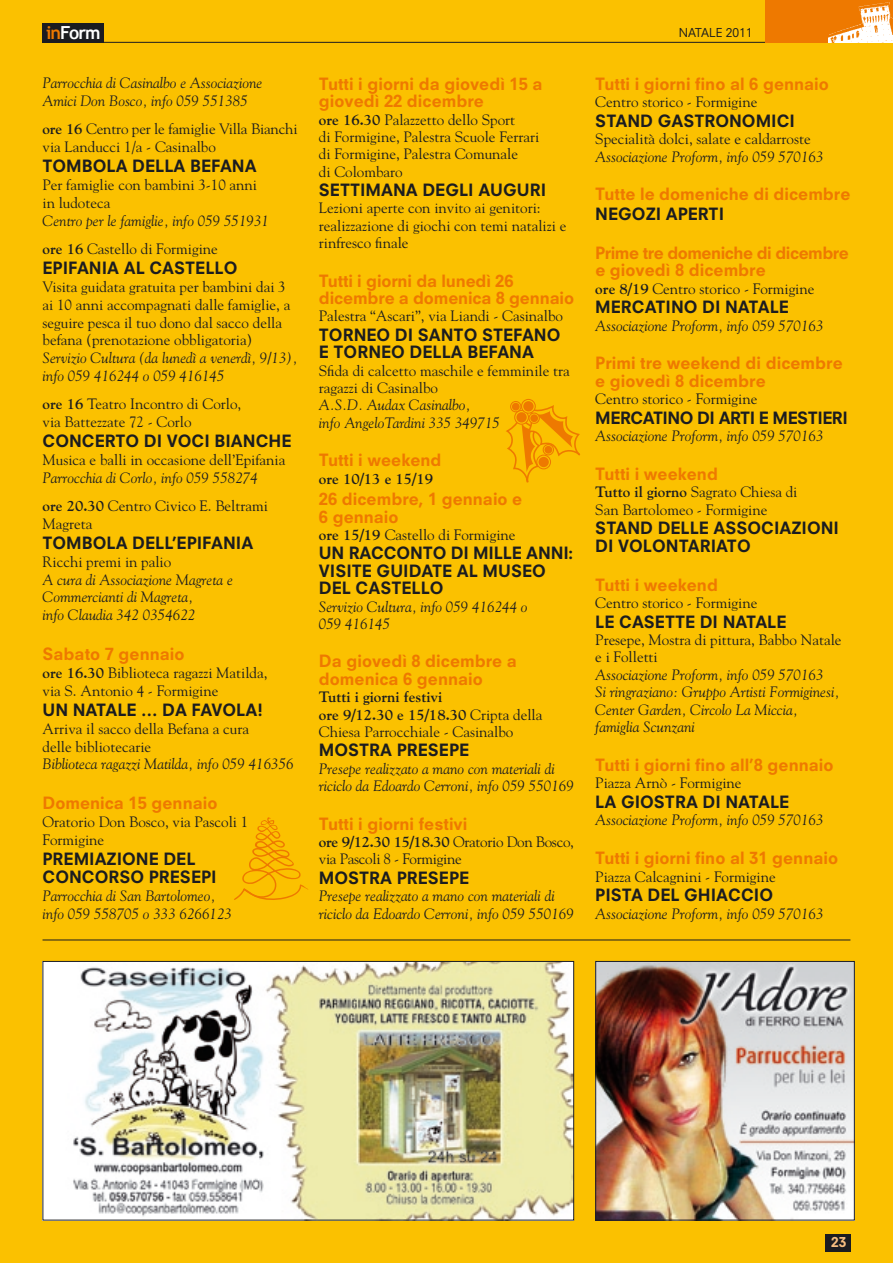
<style>
.page{position:relative;width:893px;height:1263px;background:#fbc100}
.page>*{position:absolute;margin:0;border:0;box-sizing:border-box;transform-origin:0 0}
.t1{font:700 18px "Trebuchet MS";letter-spacing:-.05em;color:#fff}
.t2{font:800 16.5px/17.4px "Neuzeit S";color:#1b1c20}
.t3{font:800 16.5px/17.4px "Neuzeit S";color:#ee7900}
.t4{font:800 16.5px/17.4px "Neuzeit S";letter-spacing:-.03em;color:#ee7900}
.t5{font:800 16.5px "Neuzeit S";letter-spacing:-.03em;color:#1b1c20}
.t6{font:15px/17.4px "Goudy";color:#1b1c20}
.t7{font:italic 15px/17.4px "Goudy";color:#1b1c20}
.t8{font:15px/17.4px "Goudy";letter-spacing:-.02em;color:#1b1c20}
.t9{font:700 15px "Goudy";color:#1b1c20}
.t10{font:800 13.5px "Neuzeit S";color:#f7be81}
.t11{font:12px "Neuzeit S";color:#1b1c20}
.s1{color:#ee7900}
.s2{font-weight:700}
.s3{font-weight:700;font-style:normal}
.s4{font-style:normal}
</style>
<div class="page">
<div style="left:825px;top:1234px;width:25px;height:17px;background:#1b1c20"></div>
<hr style="left:43px;top:42px;width:723px;height:1px;background:#1b1c20">
<div style="left:43px;top:23px;width:61px;height:19px;background:#1b1c20"></div>
<div style="left:765px;top:0;width:128px;height:43px;background:#ee7900"></div>
<img style="left:828px;top:2px;width:65px;height:41px">
<hr style="left:43px;top:940px;width:807px;height:1px;background:#1b1c20">
<img style="left:45px;top:963px;width:527px;height:255px">
<div style="left:43px;top:961px;width:531px;height:259px;border:1px solid #1b1c20"></div>
<img style="left:597px;top:963px;width:256px;height:255px">
<div style="left:595px;top:961px;width:260px;height:259px;border:1px solid #1b1c20"></div>
<svg style="left:234px;top:817px;width:74px;height:83px"></svg>
<svg style="left:506px;top:399px;width:74px;height:84px"></svg>
<svg style="left:515px;top:410px;width:13px;height:14px"></svg>
<div style="left:514px;top:410px;width:15px;height:15px;border:1px solid #ee7900;border-radius:50%"></div>
<div style="left:516px;top:412px;width:11px;height:10px;background:#ee7900;border-radius:50%"></div>
<svg style="left:521px;top:399px;width:14px;height:14px"></svg>
<div style="left:521px;top:399px;width:15px;height:15px;border:1px solid #ee7900;border-radius:50%"></div>
<div style="left:523px;top:401px;width:11px;height:10px;background:#ee7900;border-radius:50%"></div>
<div style="left:510px;top:401px;width:11px;height:11px;border:1px solid #ee7900;border-radius:50%"></div>
<div style="left:512px;top:403px;width:8px;height:7px;background:#ee7900;border-radius:50%"></div>
<svg style="left:529px;top:413px;width:10px;height:10px"></svg>
<div style="left:528px;top:412px;width:12px;height:12px;border:1px solid #ee7900;border-radius:50%"></div>
<div style="left:530px;top:414px;width:8px;height:8px;background:#ee7900;border-radius:50%"></div>
<p class="t1" style="left:46px;top:22px;width:56px"><span class="s1">in</span>Form</p>
<p class="t11" style="left:679px;top:26px;width:75px">NATALE 2011</p>
<p class="t7" style="left:43px;top:74px;width:221px;line-height:18px">Parrocchia di Casinalbo e Associazione<br>Amici Don Bosco, info 059 551385</p>
<p class="t6" style="left:43px;top:120px;width:257px;line-height:18px"><span class="s2">ore 16</span> Centro per le famiglie Villa Bianchi via Landucci 1/a - Casinalbo</p>
<p class="t2" style="left:43px;top:157px;width:216px">TOMBOLA DELLA BEFANA</p>
<p class="t6" style="left:43px;top:176px;width:216px;line-height:18px">Per famiglie con bambini 3-10 anni in ludoteca</p>
<p class="t7" style="left:43px;top:207px;width:228px;line-height:27.6px">Centro per le famiglie, info 059 551931 <span class="s3">ore 16</span> <span class="s4">Castello di Formigine</span></p>
<p class="t2" style="left:43px;top:259px;width:196px">EPIFANIA AL CASTELLO</p>
<p class="t6" style="left:43px;top:277px;width:249px;line-height:18px">Visita guidata gratuita per bambini dai 3 ai 10 anni accompagnati dalle famiglie, a seguire pesca il tuo dono dal sacco della befana (prenotazione obbligatoria)</p>
<p class="t7" style="left:43px;top:349px;width:256px;line-height:18px">Servizio Cultura (da lunedì a venerdì, 9/13), info 059 416244 o 059 416145</p>
<p class="t6" style="left:43px;top:395px;width:200px;line-height:18px"><span class="s2">ore 16</span> Teatro Incontro di Corlo, via Battezzate 72 - Corlo</p>
<p class="t2" style="left:43px;top:432px;width:250px">CONCERTO DI VOCI BIANCHE</p>
<p class="t6" style="left:43px;top:451px;width:244px">Musica e balli in occasione dell’Epifania</p>
<p class="t7" style="left:43px;top:464px;width:227px;line-height:27.6px">Parrocchia di Corlo, info 059 558274 <span class="s3">ore 20.30</span> <span class="s4">Centro Civico E. Beltrami</span></p>
<p class="t6" style="left:43px;top:514px;width:51px">Magreta</p>
<p class="t2" style="left:43px;top:534px;width:212px">TOMBOLA DELL’EPIFANIA</p>
<p class="t6" style="left:43px;top:552px;width:130px">Ricchi premi in palio</p>
<p class="t7" style="left:43px;top:570px;width:192px;line-height:18px">A cura di Associazione Magreta e<br>Commercianti di Magreta,<br>info Claudia 342 0354622</p>
<p class="t3" style="left:43px;top:645px;width:144px">Sabato 7 gennaio</p>
<p class="t6" style="left:43px;top:663px;width:226px;line-height:18px"><span class="s2">ore 16.30</span> Biblioteca ragazzi Matilda, via S. Antonio 4 - Formigine</p>
<p class="t2" style="left:43px;top:701px;width:222px">UN NATALE … DA FAVOLA!</p>
<p class="t6" style="left:43px;top:719px;width:208px;line-height:18px">Arriva il sacco della Befana a cura delle bibliotecarie</p>
<p class="t7" style="left:43px;top:755px;width:253px">Biblioteca ragazzi Matilda, info 059 416356</p>
<p class="t3" style="left:43px;top:794px;width:176px">Domenica 15 gennaio</p>
<p class="t6" style="left:43px;top:812px;width:207px;line-height:18px">Oratorio Don Bosco, via Pascoli 1<br>Formigine</p>
<p class="t2" style="left:43px;top:849px;width:176px;line-height:18px">PREMIAZIONE DEL<br>CONCORSO PRESEPI</p>
<p class="t7" style="left:43px;top:886px;width:191px;line-height:18px">Parrocchia di San Bartolomeo, info 059 558705 o 333 6266123</p>
<p class="t3" style="left:319px;top:75px;width:225px">Tutti i giorni da giovedì 15 a giovedì 22 dicembre</p>
<p class="t6" style="left:319px;top:110px;width:222px"><span class="s2">ore 16.30</span> Palazzetto dello Sport<br>di Formigine, Palestra Scuole Ferrari di Formigine, Palestra Comunale<br>di Colombaro</p>
<p class="t2" style="left:319px;top:181px;width:229px">SETTIMANA DEGLI AUGURI</p>
<p class="t6" style="left:319px;top:199px;width:249px">Lezioni aperte con invito ai genitori: realizzazione di giochi con temi natalizi e rinfresco finale</p>
<p class="t3" style="left:319px;top:272px;width:257px">Tutti i giorni da lunedì 26 dicembre a domenica 8 gennaio</p>
<p class="t6" style="left:319px;top:307px;width:246px">Palestra “Ascari”, via Liandi - Casinalbo</p>
<p class="t2" style="left:319px;top:326px;width:243px">TORNEO DI SANTO STEFANO e TORNEO DELLA BEFANA</p>
<p class="t6" style="left:319px;top:362px;width:252px">Sfida di calcetto maschile e femminile tra ragazzi di Casinalbo</p>
<p class="t7" style="left:319px;top:396px;width:183px">A.S.D. Audax Casinalbo,<br>info AngeloTardini 335 349715</p>
<p class="t3" style="left:319px;top:451px;width:124px">Tutti i weekend</p>
<p class="t9" style="left:319px;top:469px;width:116px">ore 10/13 e 15/19</p>
<p class="t3" style="left:319px;top:490px;width:205px">26 dicembre, 1 gennaio e<br>6 gennaio</p>
<p class="t6" style="left:319px;top:526px;width:198px"><span class="s2">ore 15/19</span> Castello di Formigine</p>
<p class="t2" style="left:319px;top:545px;width:256px">UN RACCONTO DI MILLE ANNI:<br>VISITE GUIDATE AL MUSEO<br>DEL CASTELLO</p>
<p class="t7" style="left:319px;top:597px;width:210px">Servizio Cultura, info 059 416244 o<br>059 416145</p>
<p class="t3" style="left:319px;top:653px;width:199px">Da giovedì 8 dicembre a domenica 6 gennaio</p>
<p class="t6" style="left:319px;top:688px;width:225px"><span class="s2">Tutti i giorni festivi<br>ore 9/12.30 e 15/18.30</span> Cripta della<br>Chiesa Parrocchiale - Casinalbo</p>
<p class="t2" style="left:319px;top:741px;width:152px">MOSTRA PRESEPE</p>
<p class="t7" style="left:319px;top:760px;width:256px">Presepe realizzato a mano con materiali di riciclo da Edoardo Cerroni, info 059 550169</p>
<p class="t3" style="left:319px;top:815px;width:150px">Tutti i giorni festivi</p>
<p class="t8" style="left:319px;top:833px;width:257px"><span class="s2">ore 9/12.30 15/18.30</span> Oratorio Don Bosco, via Pascoli 8 - Formigine</p>
<p class="t2" style="left:319px;top:869px;width:152px">MOSTRA PRESEPE</p>
<p class="t7" style="left:319px;top:887px;width:256px">Presepe realizzato a mano con materiali di riciclo da Edoardo Cerroni, info 059 550169</p>
<p class="t3" style="left:595px;top:75px;width:235px">Tutti i giorni fino al 6 gennaio</p>
<p class="t6" style="left:595px;top:93px;width:164px">Centro storico - Formigine</p>
<p class="t2" style="left:595px;top:112px;width:201px">STAND GASTRONOMICI</p>
<p class="t6" style="left:595px;top:130px;width:217px">Specialità dolci, salate e caldarroste</p>
<p class="t7" style="left:595px;top:148px;width:230px">Associazione Proform, info 059 570163</p>
<p class="t3" style="left:595px;top:186px;width:257px">Tutte le domeniche di dicembre</p>
<p class="t2" style="left:595px;top:205px;width:130px">NEGOZI APERTI</p>
<p class="t4" style="left:595px;top:244px;width:255px">Prime tre domeniche di dicembre e giovedì 8 dicembre</p>
<p class="t6" style="left:595px;top:280px;width:221px"><span class="s2">ore 8/19</span> Centro storico - Formigine</p>
<p class="t2" style="left:595px;top:298px;width:195px">MERCATINO DI NATALE</p>
<p class="t7" style="left:595px;top:317px;width:230px">Associazione Proform, info 059 570163</p>
<p class="t3" style="left:595px;top:354px;width:249px">Primi tre weekend di dicembre e giovedì 8 dicembre</p>
<p class="t6" style="left:595px;top:390px;width:164px">Centro storico - Formigine</p>
<p class="t5" style="left:595px;top:408px;width:254px">MERCATINO DI ARTI E MESTIERI</p>
<p class="t7" style="left:595px;top:427px;width:230px">Associazione Proform, info 059 570163</p>
<p class="t3" style="left:595px;top:465px;width:124px">Tutti i weekend</p>
<p class="t6" style="left:595px;top:483px;width:204px"><span class="s2">Tutto il giorno</span> Sagrato Chiesa di<br>San Bartolomeo - Formigine</p>
<p class="t2" style="left:595px;top:519px;width:245px">STAND DELLE ASSOCIAZIONI<br>DI VOLONTARIATO</p>
<p class="t3" style="left:595px;top:576px;width:124px">Tutti i weekend</p>
<p class="t6" style="left:595px;top:594px;width:164px">Centro storico - Formigine</p>
<p class="t2" style="left:595px;top:613px;width:193px">LE CASETTE DI NATALE</p>
<p class="t6" style="left:595px;top:631px;width:248px">Presepe, Mostra di pittura, Babbo Natale e i Folletti</p>
<p class="t7" style="left:595px;top:666px;width:246px">Associazione Proform, info 059 570163<br>Si ringraziano: Gruppo Artisti Formiginesi, Center Garden, Circolo La Miccia, famiglia Scunzani</p>
<p class="t3" style="left:595px;top:756px;width:240px">Tutti i giorni fino all’8 gennaio</p>
<p class="t6" style="left:595px;top:774px;width:148px">Piazza Arnò - Formigine</p>
<p class="t2" style="left:595px;top:793px;width:195px">LA GIOSTRA DI NATALE</p>
<p class="t7" style="left:595px;top:811px;width:230px">Associazione Proform, info 059 570163</p>
<p class="t3" style="left:595px;top:849px;width:244px">Tutti i giorni fino al 31 gennaio</p>
<p class="t6" style="left:595px;top:867px;width:182px">Piazza Calcagnini - Formigine</p>
<p class="t2" style="left:595px;top:886px;width:179px">PISTA DEL GHIACCIO</p>
<p class="t7" style="left:595px;top:904px;width:230px">Associazione Proform, info 059 570163</p>
<p class="t10" style="left:831px;top:1234px;width:16px">23</p>
</div>
